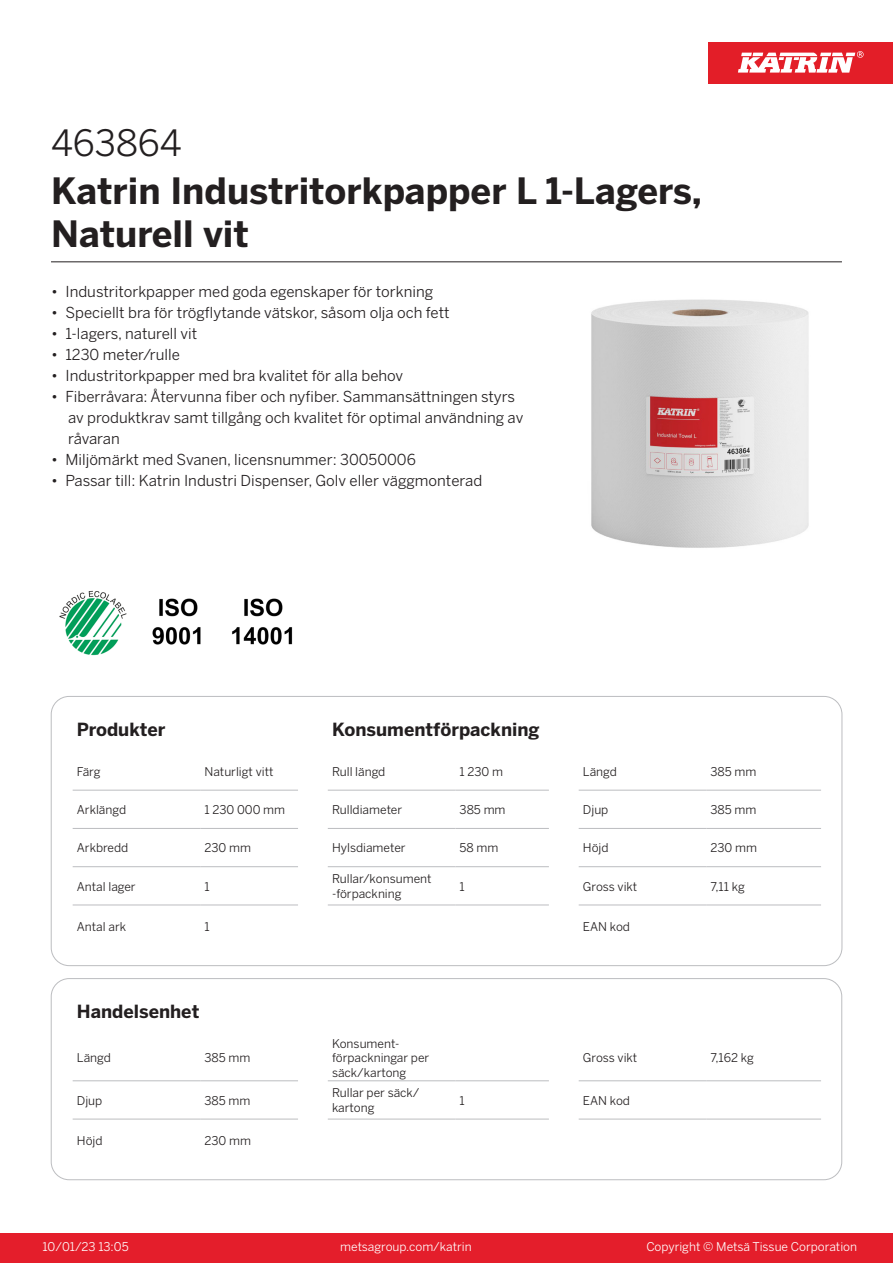
<style>
.page{position:relative;width:893px;height:1263px;background:#fff}
.page>*{position:absolute;margin:0;border:0;box-sizing:border-box;transform-origin:0 0}
.Product_Name{font:700 36px/43.2px "Benton Sans";color:#231f20}
.External_material_co{font:36px "Benton Sans";color:#231f20}
.T_TableHeader{font:700 18px "Benton Sans";color:#231f20}
.MarketingBullets{font:15px/21px "Benton Sans";color:#231f20}
.T_TableBody{font:12px/14.4px "Benton Sans";color:#231f20}
.t1{font:12px "Benton Sans";color:#fff}
</style>
<div class="page">
<div style="left:0;top:1233px;width:893px;height:30px;background:#e41e2b"></div>
<div style="left:708px;top:43px;width:185px;height:41px;background:#e31e28"></div>
<svg style="left:738px;top:51px;width:126px;height:22px"></svg>
<hr style="left:73px;top:790px;width:127px;height:1px;background:#bcbdc0">
<hr style="left:200px;top:790px;width:98px;height:1px;background:#bcbdc0">
<hr style="left:328px;top:790px;width:127px;height:1px;background:#bcbdc0">
<hr style="left:455px;top:790px;width:94px;height:1px;background:#bcbdc0">
<hr style="left:579px;top:790px;width:127px;height:1px;background:#bcbdc0">
<hr style="left:706px;top:790px;width:115px;height:1px;background:#bcbdc0">
<hr style="left:73px;top:828px;width:127px;height:1px;background:#bcbdc0">
<hr style="left:200px;top:828px;width:98px;height:1px;background:#bcbdc0">
<hr style="left:328px;top:828px;width:127px;height:1px;background:#bcbdc0">
<hr style="left:455px;top:828px;width:94px;height:1px;background:#bcbdc0">
<hr style="left:579px;top:828px;width:127px;height:1px;background:#bcbdc0">
<hr style="left:706px;top:828px;width:115px;height:1px;background:#bcbdc0">
<hr style="left:73px;top:866px;width:127px;height:1px;background:#bcbdc0">
<hr style="left:200px;top:866px;width:98px;height:1px;background:#bcbdc0">
<hr style="left:328px;top:866px;width:127px;height:1px;background:#bcbdc0">
<hr style="left:455px;top:866px;width:94px;height:1px;background:#bcbdc0">
<hr style="left:579px;top:866px;width:127px;height:1px;background:#bcbdc0">
<hr style="left:706px;top:866px;width:115px;height:1px;background:#bcbdc0">
<hr style="left:73px;top:905px;width:127px;height:1px;background:#bcbdc0">
<hr style="left:200px;top:905px;width:98px;height:1px;background:#bcbdc0">
<hr style="left:328px;top:905px;width:127px;height:1px;background:#bcbdc0">
<hr style="left:455px;top:905px;width:94px;height:1px;background:#bcbdc0">
<hr style="left:579px;top:905px;width:127px;height:1px;background:#bcbdc0">
<hr style="left:706px;top:905px;width:115px;height:1px;background:#bcbdc0">
<hr style="left:73px;top:1080px;width:127px;height:1px;background:#bcbdc0">
<hr style="left:200px;top:1080px;width:98px;height:1px;background:#bcbdc0">
<hr style="left:328px;top:1080px;width:127px;height:1px;background:#bcbdc0">
<hr style="left:455px;top:1080px;width:94px;height:1px;background:#bcbdc0">
<hr style="left:579px;top:1080px;width:127px;height:1px;background:#bcbdc0">
<hr style="left:706px;top:1080px;width:115px;height:1px;background:#bcbdc0">
<hr style="left:73px;top:1119px;width:127px;height:1px;background:#bcbdc0">
<hr style="left:200px;top:1119px;width:98px;height:1px;background:#bcbdc0">
<hr style="left:328px;top:1119px;width:127px;height:1px;background:#bcbdc0">
<hr style="left:455px;top:1119px;width:94px;height:1px;background:#bcbdc0">
<hr style="left:579px;top:1119px;width:127px;height:1px;background:#bcbdc0">
<hr style="left:706px;top:1119px;width:115px;height:1px;background:#bcbdc0">
<div style="left:51px;top:978px;width:791px;height:202px;border:1px solid #bcbdc0;border-radius:18px"></div>
<img style="left:591px;top:299px;width:218px;height:249px">
<img style="left:59px;top:590px;width:68px;height:66px">
<img style="left:152px;top:598px;width:49px;height:47px">
<img style="left:232px;top:598px;width:61px;height:47px">
<hr style="left:51px;top:261px;width:791px;height:1px;background:#231f20">
<p class="External_material_co" style="left:51px;top:121px;width:132px">463864</p>
<p class="Product_Name" style="left:51px;top:169px;width:652px">Katrin Industritorkpapper L 1-Lagers,<br>Naturell vit</p>
<p class="MarketingBullets" style="left:51px;top:281px;width:384px">• Industritorkpapper med goda egenskaper för torkning</p>
<p class="MarketingBullets" style="left:51px;top:302px;width:400px">• Speciellt bra för trögflytande vätskor, såsom olja och fett</p>
<p class="MarketingBullets" style="left:51px;top:323px;width:148px">• 1-lagers, naturell vit</p>
<p class="MarketingBullets" style="left:51px;top:344px;width:130px">• 1230 meter/rulle</p>
<p class="MarketingBullets" style="left:51px;top:365px;width:354px">• Industritorkpapper med bra kvalitet för alla behov</p>
<p class="MarketingBullets" style="left:68px;top:386px;width:457px;text-indent:-17px">• Fiberråvara: Återvunna fiber och nyfiber. Sammansättningen styrs av produktkrav samt tillgång och kvalitet för optimal användning av råvaran</p>
<p class="MarketingBullets" style="left:51px;top:449px;width:366px">• Miljömärkt med Svanen, licensnummer: 30050006</p>
<p class="MarketingBullets" style="left:51px;top:470px;width:433px">• Passar till: Katrin Industri Dispenser, Golv eller väggmonterad</p>
<p class="T_TableHeader" style="left:77px;top:719px;width:90px">Produkter</p>
<p class="T_TableHeader" style="left:332px;top:719px;width:209px">Konsumentförpackning</p>
<p class="T_TableBody" style="left:77px;top:764px;width:25px">Färg</p>
<p class="T_TableBody" style="left:204px;top:764px;width:70px">Naturligt vitt</p>
<p class="T_TableBody" style="left:332px;top:764px;width:55px">Rull längd</p>
<p class="T_TableBody" style="left:460px;top:764px;width:45px">1 230 m</p>
<p class="T_TableBody" style="left:583px;top:764px;width:35px">Längd</p>
<p class="T_TableBody" style="left:710px;top:764px;width:47px">385 mm</p>
<p class="T_TableBody" style="left:77px;top:802px;width:51px">Arklängd</p>
<p class="T_TableBody" style="left:204px;top:802px;width:82px">1 230 000 mm</p>
<p class="T_TableBody" style="left:332px;top:802px;width:72px">Rulldiameter</p>
<p class="T_TableBody" style="left:460px;top:802px;width:47px">385 mm</p>
<p class="T_TableBody" style="left:583px;top:802px;width:27px">Djup</p>
<p class="T_TableBody" style="left:710px;top:802px;width:47px">385 mm</p>
<p class="T_TableBody" style="left:77px;top:841px;width:53px">Arkbredd</p>
<p class="T_TableBody" style="left:204px;top:841px;width:48px">230 mm</p>
<p class="T_TableBody" style="left:332px;top:841px;width:75px">Hylsdiameter</p>
<p class="T_TableBody" style="left:460px;top:841px;width:40px">58 mm</p>
<p class="T_TableBody" style="left:583px;top:841px;width:27px">Höjd</p>
<p class="T_TableBody" style="left:710px;top:841px;width:48px">230 mm</p>
<p class="T_TableBody" style="left:77px;top:879px;width:60px">Antal lager</p>
<p class="T_TableBody" style="left:204px;top:879px;width:7px">1</p>
<p class="T_TableBody" style="left:332px;top:872px;width:101px">Rullar/konsument</p>
<p class="T_TableBody" style="left:332px;top:886px;width:71px">-förpackning</p>
<p class="T_TableBody" style="left:460px;top:879px;width:7px">1</p>
<p class="T_TableBody" style="left:583px;top:879px;width:56px">Gross vikt</p>
<p class="T_TableBody" style="left:710px;top:879px;width:36px">7,11 kg</p>
<p class="T_TableBody" style="left:77px;top:919px;width:51px">Antal ark</p>
<p class="T_TableBody" style="left:204px;top:919px;width:7px">1</p>
<p class="T_TableBody" style="left:583px;top:919px;width:49px">EAN kod</p>
<p class="T_TableHeader" style="left:77px;top:1001px;width:124px">Handelsenhet</p>
<p class="T_TableBody" style="left:77px;top:1050px;width:35px">Längd</p>
<p class="T_TableBody" style="left:204px;top:1050px;width:47px">385 mm</p>
<p class="T_TableBody" style="left:332px;top:1036px;width:99px">Konsument&shy;förpackningar per säck/kartong</p>
<p class="T_TableBody" style="left:583px;top:1050px;width:56px">Gross vikt</p>
<p class="T_TableBody" style="left:710px;top:1050px;width:45px">7,162 kg</p>
<p class="T_TableBody" style="left:77px;top:1093px;width:27px">Djup</p>
<p class="T_TableBody" style="left:204px;top:1093px;width:47px">385 mm</p>
<p class="T_TableBody" style="left:332px;top:1086px;width:89px">Rullar per säck/ kartong</p>
<p class="T_TableBody" style="left:460px;top:1093px;width:7px">1</p>
<p class="T_TableBody" style="left:583px;top:1093px;width:49px">EAN kod</p>
<p class="T_TableBody" style="left:77px;top:1133px;width:27px">Höjd</p>
<p class="T_TableBody" style="left:204px;top:1133px;width:48px">230 mm</p>
<p class="t1" style="left:43px;top:1239px;width:88px">10/01/23 13:05</p>
<p class="t1" style="left:340px;top:1239px;width:133px">metsagroup.com/katrin</p>
<p class="t1" style="left:646px;top:1239px;width:212px">Copyright © Metsä Tissue Corporation</p>
</div>
